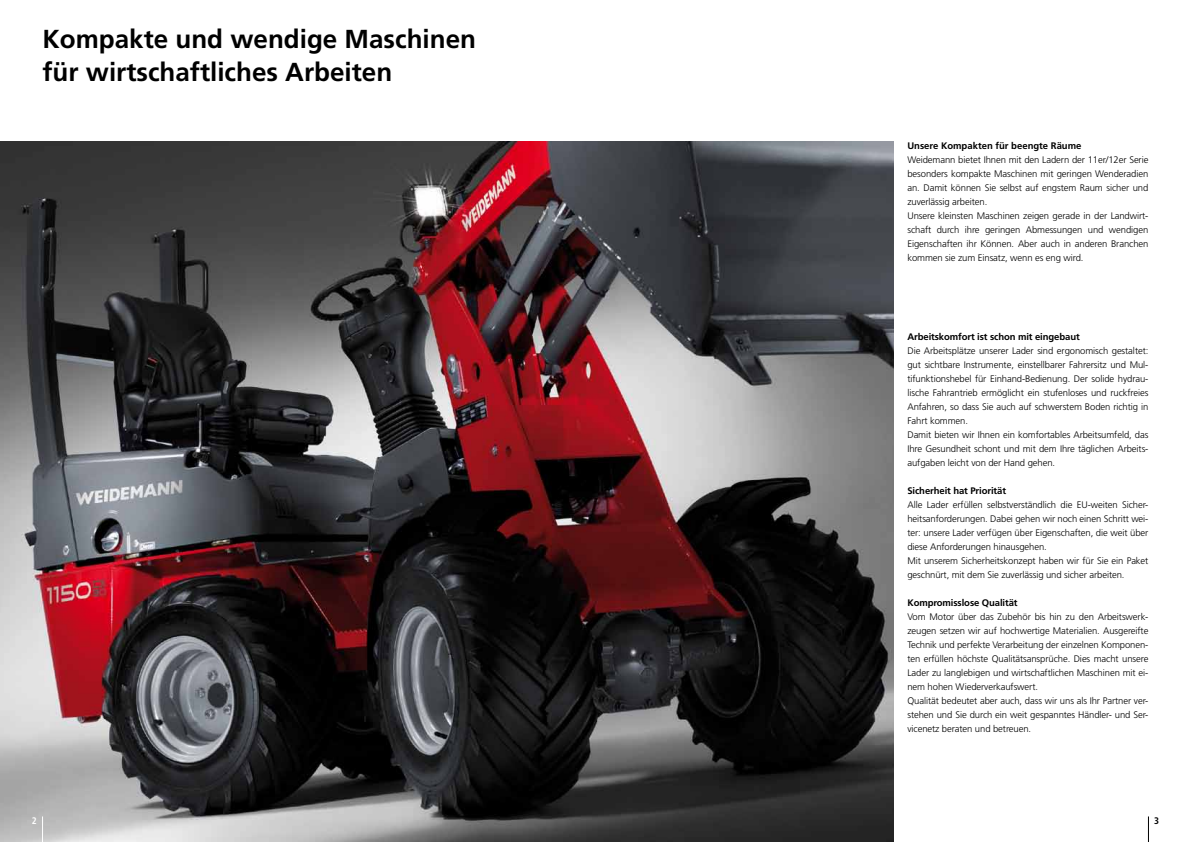
<style>
.page{position:relative;width:1191px;height:842px;background:#fff}
.page>*{position:absolute;margin:0;border:0;box-sizing:border-box;transform-origin:0 0}
.t1{font:700 26px/33px "Frutiger LT";color:#000}
.t2{font:300 9.5px/14px "Frutiger LT";letter-spacing:-.01em;color:#000}
.t3{font:700 9.5px "Frutiger LT";letter-spacing:-.01em;color:#000}
.t4{font:700 condensed 9.5px "Frutiger LT";color:#000}
.t5{font:700 condensed 9.5px "Frutiger LT";color:#fff}
</style>
<div class="page">
<svg style="left:1148px;top:816px;width:1px;height:26px"></svg>
<img style="left:0;top:142px;width:893px;height:700px">
<svg style="left:42px;top:816px;width:1px;height:26px"></svg>
<h1 class="t1" style="left:43px;top:22px;width:435px">Kompakte und wendige Maschinen für wirtschaftliches Arbeiten</h1>
<p class="t5" style="left:32px;top:815px;width:6px">2</p>
<p class="t3" style="left:907px;top:140px;width:176px">Unsere Kompakten für beengte Räume</p>
<p class="t2" style="left:907px;top:153px;width:242px">Weidemann bietet Ihnen mit den Ladern der 11er/12er Serie besonders kompakte Maschinen mit geringen Wenderadien an. Damit können Sie selbst auf engstem Raum sicher und zuverlässig arbeiten.<br>Unsere kleinsten Maschinen zeigen gerade in der Landwirt&shy;schaft durch ihre geringen Abmessungen und wendigen Eigenschaften ihr Können. Aber auch in anderen Branchen kommen sie zum Einsatz, wenn es eng wird.</p>
<p class="t3" style="left:907px;top:331px;width:174px">Arbeitskomfort ist schon mit eingebaut</p>
<p class="t2" style="left:907px;top:344px;width:242px">Die Arbeitsplätze unserer Lader sind ergonomisch gestaltet: gut sichtbare Instrumente, einstellbarer Fahrersitz und Mul&shy;tifunktionshebel für Einhand-Bedienung. Der solide hydrau&shy;lische Fahrantrieb ermöglicht ein stufenloses und ruckfreies Anfahren, so dass Sie auch auf schwerstem Boden richtig in Fahrt kommen.<br>Damit bieten wir Ihnen ein komfortables Arbeitsumfeld, das Ihre Gesundheit schont und mit dem Ihre täglichen Arbeits&shy;aufgaben leicht von der Hand gehen.</p>
<p class="t3" style="left:907px;top:485px;width:100px">Sicherheit hat Priorität</p>
<p class="t2" style="left:907px;top:498px;width:242px">Alle Lader erfüllen selbstverständlich die EU-weiten Sicher&shy;heitsanforderungen. Dabei gehen wir noch einen Schritt wei&shy;ter: unsere Lader verfügen über Eigenschaften, die weit über diese Anforderungen hinausgehen.<br>Mit unserem Sicherheitskonzept haben wir für Sie ein Paket geschnürt, mit dem Sie zuverlässig und sicher arbeiten.</p>
<p class="t3" style="left:907px;top:597px;width:112px">Kompromisslose Qualität</p>
<p class="t2" style="left:907px;top:610px;width:242px">Vom Motor über das Zubehör bis hin zu den Arbeitswerk&shy;zeugen setzen wir auf hochwertige Materialien. Ausgereifte Technik und perfekte Verarbeitung der einzelnen Komponen&shy;ten erfüllen höchste Qualitätsansprüche. Dies macht unsere Lader zu langlebigen und wirtschaftlichen Maschinen mit ei&shy;nem hohen Wiederverkaufswert.<br>Qualität bedeutet aber auch, dass wir uns als Ihr Partner ver&shy;stehen und Sie durch ein weit gespanntes Händler- und Ser&shy;vicenetz beraten und betreuen.</p>
<p class="t4" style="left:1154px;top:815px;width:6px">3</p>
</div>
